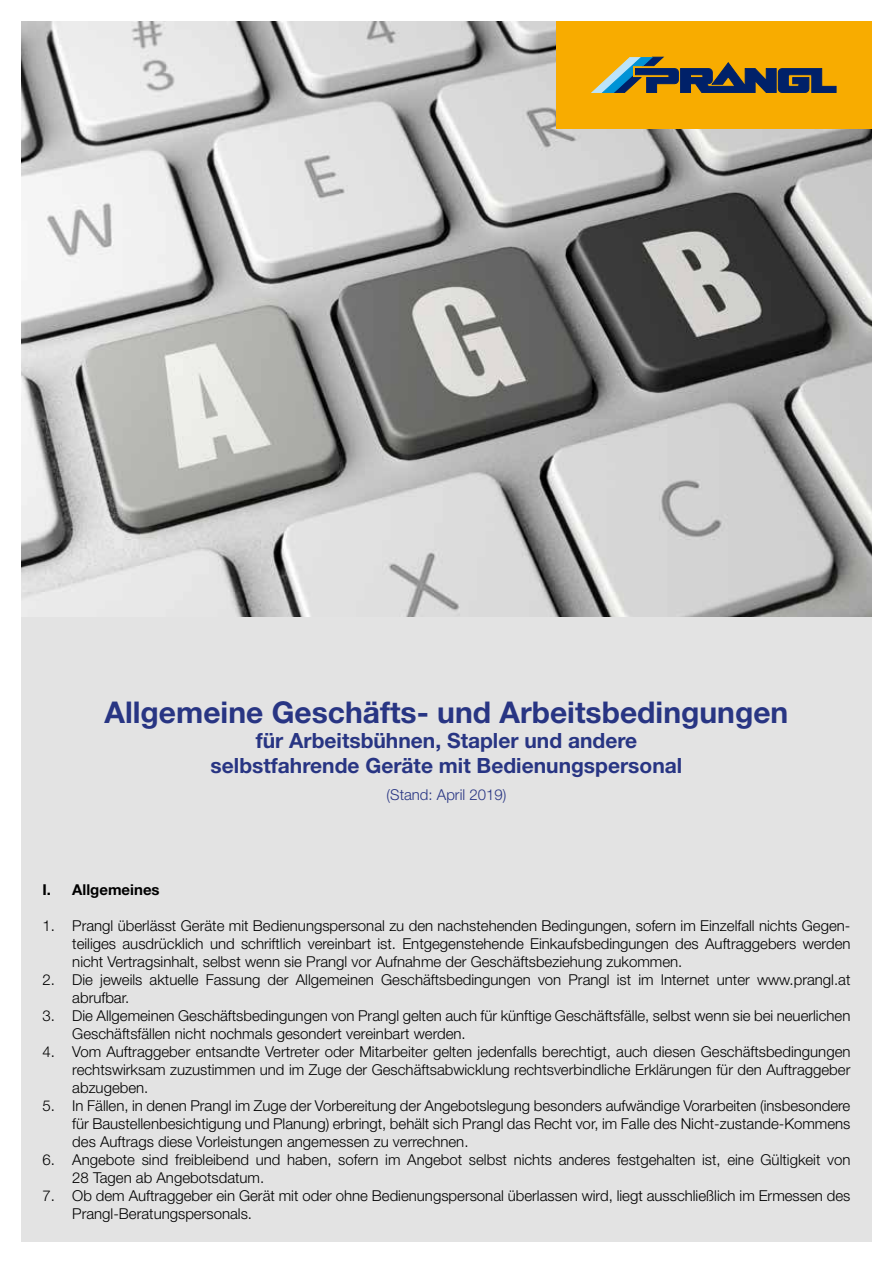
<style>
.page{position:relative;width:893px;height:1263px;background:#fff}
.page>*{position:absolute;margin:0;border:0;box-sizing:border-box;transform-origin:0 0}
.t1{font:700 30px "Helvetica Neue LT Std";color:#283583}
.t2{font:700 21px/25.2px "Helvetica Neue LT Std";color:#283583;text-align:center}
.t3{font:300 15px/18px "Helvetica Neue LT Std";color:#000}
.t4{font:300 15px "Helvetica Neue LT Std";color:#283583}
.t5{font:700 15px "Helvetica Neue LT Std";color:#000}
</style>
<div class="page">
<div style="left:21px;top:21px;width:851px;height:1221px;background:#e3e3e3"></div>
<img style="left:21px;top:21px;width:851px;height:596px">
<div style="left:556px;top:21px;width:316px;height:108px;background:#f8ac00"></div>
<svg style="left:592px;top:57px;width:244px;height:36px"></svg>
<h1 class="t1" style="left:105px;top:693px;width:685px">Allgemeine Geschäfts- und Arbeitsbedingungen</h1>
<h2 class="t2" style="left:211px;top:727px;width:473px">für Arbeitsbühnen, Stapler und andere selbstfahrende Geräte mit Bedienungspersonal</h2>
<p class="t4" style="left:387px;top:785px;width:121px">(Stand: April 2019)</p>
<p class="t5" style="left:43px;top:880px;width:119px">I. Allgemeines</p>
<p class="t3" style="left:72px;top:916px;width:780px;text-align:justify;text-indent:-30px">1. Prangl überlässt Geräte mit Bedienungspersonal zu den nachstehenden Bedingungen, sofern im Einzelfall nichts Gegen&shy;teiliges ausdrücklich und schriftlich vereinbart ist. Entgegenstehende Einkaufsbedingungen des Auftraggebers werden nicht Vertragsinhalt, selbst wenn sie Prangl vor Aufnahme der Geschäftsbeziehung zukommen.</p>
<p class="t3" style="left:72px;top:970px;width:780px;text-indent:-30px">2. Die jeweils aktuelle Fassung der Allgemeinen Geschäftsbedingungen von Prangl ist im Internet unter www.prangl.at abrufbar.</p>
<p class="t3" style="left:72px;top:1006px;width:780px;text-indent:-30px">3. Die Allgemeinen Geschäftsbedingungen von Prangl gelten auch für künftige Geschäftsfälle, selbst wenn sie bei neuerlichen<br>Geschäftsfällen nicht nochmals gesondert vereinbart werden.</p>
<p class="t3" style="left:72px;top:1042px;width:780px;text-align:justify;text-indent:-30px">4. Vom Auftraggeber entsandte Vertreter oder Mitarbeiter gelten jedenfalls berechtigt, auch diesen Geschäftsbedingungen rechtswirksam zuzustimmen und im Zuge der Geschäftsabwicklung rechtsverbindliche Erklärungen für den Auftraggeber abzugeben.</p>
<p class="t3" style="left:72px;top:1096px;width:780px;text-align:justify;text-indent:-30px">5. In Fällen, in denen Prangl im Zuge der Vorbereitung der Angebotslegung besonders aufwändige Vorarbeiten (insbesondere für Baustellenbesichtigung und Planung) erbringt, behält sich Prangl das Recht vor, im Falle des Nicht-zustande-Kommens des Auftrags diese Vorleistungen angemessen zu verrechnen.</p>
<p class="t3" style="left:72px;top:1150px;width:780px;text-indent:-30px">6. Angebote sind freibleibend und haben, sofern im Angebot selbst nichts anderes festgehalten ist, eine Gültigkeit von<br>28 Tagen ab Angebotsdatum.</p>
<p class="t3" style="left:72px;top:1186px;width:780px;text-indent:-30px">7. Ob dem Auftraggeber ein Gerät mit oder ohne Bedienungspersonal überlassen wird, liegt ausschließlich im Ermessen des<br>Prangl-Beratungspersonals.</p>
</div>
